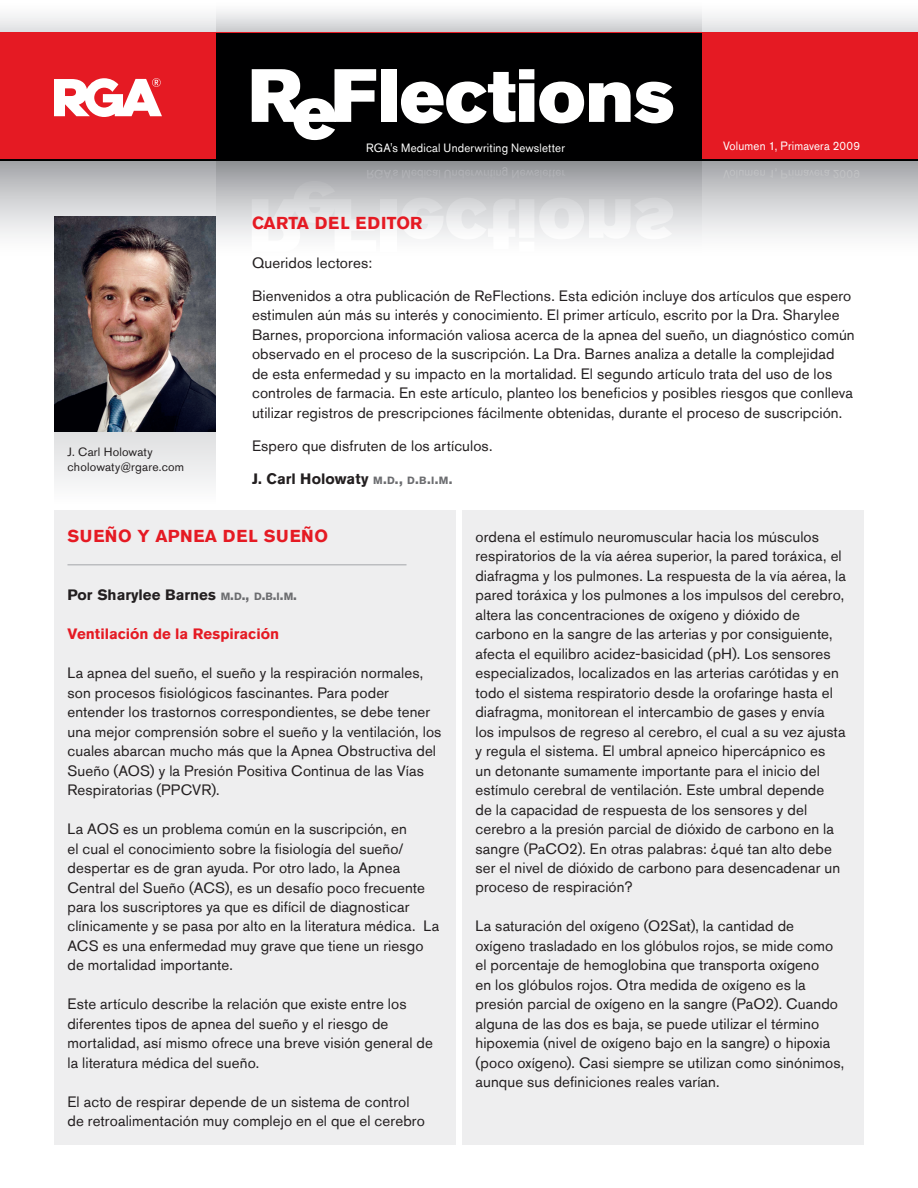
<style>
.page{position:relative;width:918px;height:1188px;background:#fff}
.page>*{position:absolute;margin:0;border:0;box-sizing:border-box;transform-origin:0 0}
.t1{font:700 17.25px "Akzidenz Grotesk Std";letter-spacing:.035em;color:#e51a23}
.t2{font:700 17.25px "Akzidenz Grotesk Std";letter-spacing:.015em;color:#e51a23}
.t3{font:15px/19.5px "Akzidenz Grotesk Std";letter-spacing:.01em;color:#231f20}
.t4{font:700 15px "Akzidenz Grotesk Std";color:#231f20}
.t5{font:700 15px "Akzidenz Grotesk Std";color:#e51a23}
.t6{font:12px "Akzidenz Grotesk Std";letter-spacing:.015em;color:#fff;scale:.95 1}
.t7{font:12px/15px "Akzidenz Grotesk Std";letter-spacing:.015em;color:#231f20}
.s1{font-size:10.5px;color:#6c6d70}
.s2{color:#6c6d70}
</style>
<div class="page">
<div style="left:0;top:159px;width:918px;height:99px;background:linear-gradient(to bottom,#a5a7ab,#fff)"></div>
<div style="left:216px;top:159px;width:486px;height:99px;background:linear-gradient(to bottom,#939599,#fff)"></div>
<svg style="left:20px;top:15px;width:875px;height:18px"></svg>
<svg style="left:216px;top:11px;width:486px;height:22px;background:#dfd6d8"></svg>
<hr style="left:0;top:159px;width:918px;height:1px;background:#000001">
<div style="left:0;top:33px;width:918px;height:126px;background:#e51a23"></div>
<div style="left:216px;top:33px;width:486px;height:126px;background:#000001"></div>
<div style="left:381px;top:69px;width:15px;height:53px;background:#fff"></div>
<svg style="left:401px;top:69px;width:272px;height:54px"></svg>
<svg style="left:252px;top:69px;width:124px;height:71px"></svg>
<svg style="left:381px;top:199px;width:15px;height:53px"></svg>
<svg style="left:401px;top:198px;width:272px;height:54px"></svg>
<svg style="left:252px;top:181px;width:124px;height:71px"></svg>
<div style="left:895px;top:159px;width:23px;height:99px;background:linear-gradient(to bottom,#a5a7ab,#fff)"></div>
<svg style="left:895px;top:15px;width:23px;height:18px"></svg>
<svg style="left:895px;top:159px;width:23px;height:1px"></svg>
<div style="left:0;top:159px;width:20px;height:99px;background:linear-gradient(to bottom,#a5a7ab,#fff)"></div>
<svg style="left:0;top:15px;width:20px;height:18px"></svg>
<svg style="left:0;top:159px;width:20px;height:1px"></svg>
<svg style="left:54px;top:78px;width:108px;height:39px"></svg>
<div style="left:54px;top:511px;width:402px;height:634px;background:#eeeeef"></div>
<hr style="left:68px;top:564px;width:338px;height:2px;background:#bcbdc0">
<div style="left:462px;top:511px;width:402px;height:634px;background:#eeeeef"></div>
<div style="left:54px;top:429px;width:162px;height:75px;background:linear-gradient(to bottom,#dddedf,#fdfdfe)"></div>
<img style="left:54px;top:216px;width:162px;height:216px">
<p class="t7" style="left:68px;top:444px;width:118px">J. Carl Holowaty cholowaty@rgare.com</p>
<p class="t6" style="left:366px;top:140px;width:211px">RGA's Medical Underwriting Newsletter</p>
<p class="t6" style="left:723px;top:139px;width:146px">Volumen 1, Primavera 2009</p>
<p class="t2" style="left:252px;top:213px;width:172px">CARTA DEL EDITOR</p>
<p class="t3" style="left:252px;top:253px;width:122px">Queridos lectores:</p>
<p class="t3" style="left:252px;top:286px;width:604px">Bienvenidos a otra publicación de ReFlections. Esta edición incluye dos artículos que espero estimulen aún más su interés y conocimiento. El primer artículo, escrito por la Dra. Sharylee Barnes, proporciona información valiosa acerca de la apnea del sueño, un diagnóstico común observado en el proceso de la suscripción. La Dra. Barnes analiza a detalle la complejidad<br>de esta enfermedad y su impacto en la mortalidad. El segundo artículo trata del uso de los controles de farmacia. En este artículo, planteo los beneficios y posibles riesgos que conlleva utilizar registros de prescripciones fácilmente obtenidas, durante el proceso de suscripción.</p>
<p class="t3" style="left:252px;top:436px;width:242px">Espero que disfruten de los artículos.</p>
<p class="t4" style="left:252px;top:470px;width:202px">J. Carl Holowaty <span class="s1">M</span><span class="s2">.</span><span class="s1">D</span><span class="s2">.,</span> <span class="s1">D</span><span class="s2">.</span><span class="s1">B</span><span class="s2">.</span><span class="s1">I</span><span class="s2">.</span><span class="s1">M</span><span class="s2">.</span></p>
<p class="t1" style="left:68px;top:526px;width:262px">SUEÑO Y APNEA DEL SUEÑO</p>
<p class="t4" style="left:68px;top:586px;width:231px">Por Sharylee Barnes <span class="s1">M</span><span class="s2">.</span><span class="s1">D</span><span class="s2">.,</span> <span class="s1">D</span><span class="s2">.</span><span class="s1">B</span><span class="s2">.</span><span class="s1">I</span><span class="s2">.</span><span class="s1">M</span><span class="s2">.</span></p>
<p class="t5" style="left:67px;top:625px;width:213px">Ventilación de la Respiración</p>
<p class="t3" style="left:67px;top:663px;width:375px">La apnea del sueño, el sueño y la respiración normales, son procesos fisiológicos fascinantes. Para poder entender los trastornos correspondientes, se debe tener una mejor comprensión sobre el sueño y la ventilación, los cuales abarcan mucho más que la Apnea Obstructiva del Sueño (AOS) y la Presión Positiva Continua de las Vías Respiratorias (PPCVR).</p>
<p class="t3" style="left:67px;top:819px;width:373px">La AOS es un problema común en la suscripción, en<br>el cual el conocimiento sobre la fisiología del sueño/ despertar es de gran ayuda. Por otro lado, la Apnea Central del Sueño (ACS), es un desafío poco frecuente para los suscriptores ya que es difícil de diagnosticar clínicamente y se pasa por alto en la literatura médica. La ACS es una enfermedad muy grave que tiene un riesgo de mortalidad importante.</p>
<p class="t3" style="left:67px;top:994px;width:367px">Este artículo describe la relación que existe entre los diferentes tipos de apnea del sueño y el riesgo de mortalidad, así mismo ofrece una breve visión general de la literatura médica del sueño.</p>
<p class="t3" style="left:67px;top:1092px;width:359px">El acto de respirar depende de un sistema de control de retroalimentación muy complejo en el que el cerebro</p>
<p class="t3" style="left:476px;top:526px;width:372px">ordena el estímulo neuromuscular hacia los músculos respiratorios de la vía aérea superior, la pared toráxica, el diafragma y los pulmones. La respuesta de la vía aérea, la pared toráxica y los pulmones a los impulsos del cerebro, altera las concentraciones de oxígeno y dióxido de carbono en la sangre de las arterias y por consiguiente, afecta el equilibro acidez-basicidad (pH). Los sensores especializados, localizados en las arterias carótidas y en todo el sistema respiratorio desde la orofaringe hasta el diafragma, monitorean el intercambio de gases y envía los impulsos de regreso al cerebro, el cual a su vez ajusta y regula el sistema. El umbral apneico hipercápnico es<br>un detonante sumamente importante para el inicio del estímulo cerebral de ventilación. Este umbral depende<br>de la capacidad de respuesta de los sensores y del cerebro a la presión parcial de dióxido de carbono en la sangre (PaCO2). En otras palabras: ¿qué tan alto debe ser el nivel de dióxido de carbono para desencadenar un proceso de respiración?</p>
<p class="t3" style="left:476px;top:916px;width:370px">La saturación del oxígeno (O2Sat), la cantidad de oxígeno trasladado en los glóbulos rojos, se mide como el porcentaje de hemoglobina que transporta oxígeno<br>en los glóbulos rojos. Otra medida de oxígeno es la presión parcial de oxígeno en la sangre (PaO2). Cuando alguna de las dos es baja, se puede utilizar el término hipoxemia (nivel de oxígeno bajo en la sangre) o hipoxia (poco oxígeno). Casi siempre se utilizan como sinónimos, aunque sus definiciones reales varían.</p>
</div>
